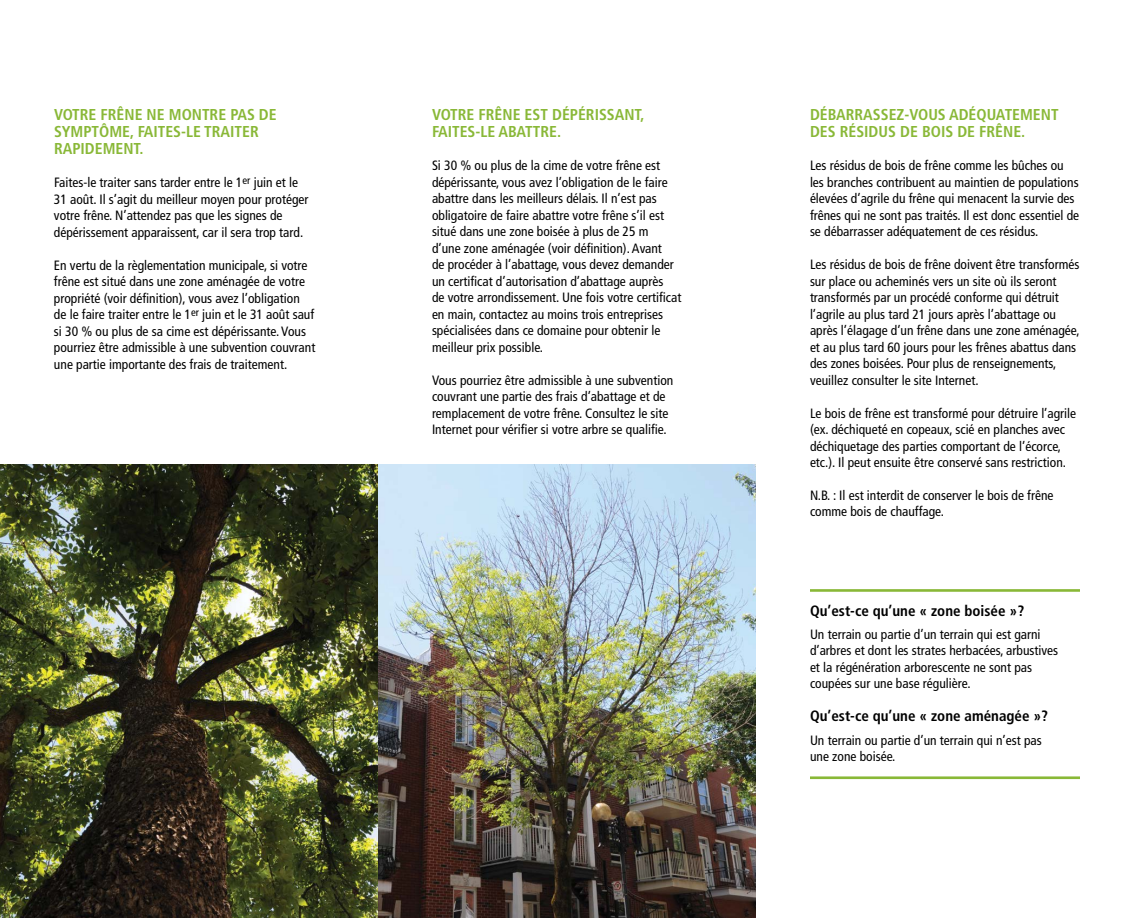
<style>
.page{position:relative;width:1134px;height:918px;background:#fff}
.page>*{position:absolute;margin:0;border:0;box-sizing:border-box;transform-origin:0 0}
.t1{font:700 condensed 15.75px/17.2px "Frutiger";color:#89b837}
.t2{font:700 condensed 15px "Frutiger";color:#000}
.t3{font:condensed 13.5px/16.5px "Frutiger";color:#000}
</style>
<div class="page">
<img style="left:0;top:465px;width:756px;height:453px">
<hr style="left:810px;top:589px;width:270px;height:3px;background:#89b837">
<hr style="left:810px;top:776px;width:270px;height:3px;background:#89b837">
<p class="t1" style="left:54px;top:106px;width:224px">VOTRE FRÊNE NE MONTRE PAS DE<br>SYMPTÔME, FAITES-LE TRAITER<br>RAPIDEMENT.</p>
<p class="t3" style="left:54px;top:174px;width:256px">Faites-le traiter sans tarder entre le 1<sup>er</sup> juin et le 31 août. Il s’agit du meilleur moyen pour protéger votre frêne. N’attendez pas que les signes de dépérissement apparaissent, car il sera trop tard.</p>
<p class="t3" style="left:54px;top:257px;width:263px">En vertu de la règlementation municipale, si votre frêne est situé dans une zone aménagée de votre propriété (voir définition), vous avez l’obligation de le faire traiter entre le 1<sup>er</sup> juin et le 31 août sauf si 30 % ou plus de sa cime est dépérissante. Vous pourriez être admissible à une subvention couvrant une partie importante des frais de traitement.</p>
<p class="t1" style="left:432px;top:106px;width:214px">VOTRE FRÊNE EST DÉPÉRISSANT,<br>FAITES-LE ABATTRE.</p>
<p class="t3" style="left:432px;top:157px;width:251px">Si 30 % ou plus de la cime de votre frêne est dépérissante, vous avez l’obligation de le faire abattre dans les meilleurs délais. Il n’est pas obligatoire de faire abattre votre frêne s’il est situé dans une zone boisée à plus de 25 m<br>d’une zone aménagée (voir définition). Avant<br>de procéder à l’abattage, vous devez demander un certificat d’autorisation d’abattage auprès<br>de votre arrondissement. Une fois votre certificat en main, contactez au moins trois entreprises spécialisées dans ce domaine pour obtenir le meilleur prix possible.</p>
<p class="t3" style="left:432px;top:372px;width:243px">Vous pourriez être admissible à une subvention couvrant une partie des frais d’abattage et de remplacement de votre frêne. Consultez le site Internet pour vérifier si votre arbre se qualifie.</p>
<p class="t1" style="left:810px;top:106px;width:250px">DÉBARRASSEZ-VOUS ADÉQUATEMENT<br>DES RÉSIDUS DE BOIS DE FRÊNE.</p>
<p class="t3" style="left:810px;top:157px;width:271px">Les résidus de bois de frêne comme les bûches ou les branches contribuent au maintien de populations élevées d’agrile du frêne qui menacent la survie des frênes qui ne sont pas traités. Il est donc essentiel de se débarrasser adéquatement de ces résidus.</p>
<p class="t3" style="left:810px;top:256px;width:271px">Les résidus de bois de frêne doivent être transformés sur place ou acheminés vers un site où ils seront transformés par un procédé conforme qui détruit l’agrile au plus tard 21 jours après l’abattage ou après l’élagage d’un frêne dans une zone aménagée, et au plus tard 60 jours pour les frênes abattus dans des zones boisées. Pour plus de renseignements, veuillez consulter le site Internet.</p>
<p class="t3" style="left:810px;top:405px;width:268px">Le bois de frêne est transformé pour détruire l’agrile (ex. déchiqueté en copeaux, scié en planches avec déchiquetage des parties comportant de l’écorce, etc.). Il peut ensuite être conservé sans restriction.</p>
<p class="t3" style="left:810px;top:487px;width:245px">N.B. : Il est interdit de conserver le bois de frêne comme bois de chauffage.</p>
<p class="t2" style="left:810px;top:601px;width:216px">Qu’est-ce qu’une « zone boisée »?</p>
<p class="t3" style="left:810px;top:626px;width:250px">Un terrain ou partie d’un terrain qui est garni d’arbres et dont les strates herbacées, arbustives et la régénération arborescente ne sont pas coupées sur une base régulière.</p>
<p class="t2" style="left:810px;top:707px;width:240px">Qu’est-ce qu’une « zone aménagée »?</p>
<p class="t3" style="left:810px;top:732px;width:233px">Un terrain ou partie d’un terrain qui n’est pas une zone boisée.</p>
</div>
